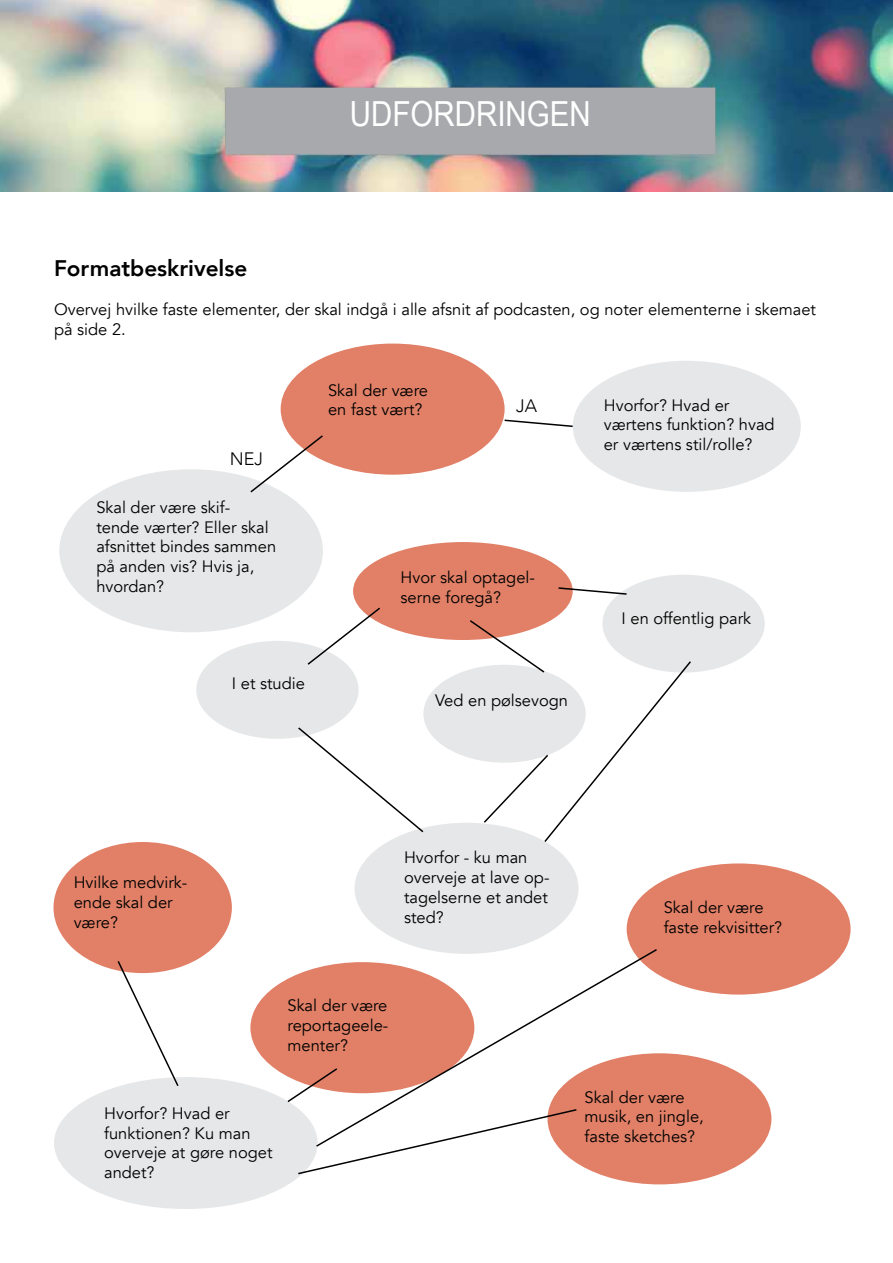
<style>
.page{position:relative;width:893px;height:1263px;background:#fff}
.page>*{position:absolute;margin:0;border:0;box-sizing:border-box;transform-origin:0 0}
.t1{font:34.5px "Arial Narrow";color:#fff;scale:1.04 1}
.t2{font:800 22.5px "Avenir";color:#000}
.t3{font:300 18px "Avenir";color:#000}
.t4{font:16.5px/19.8px "Avenir";color:#000}
</style>
<div class="page">
<div style="left:54px;top:1077px;width:264px;height:132px;background:#e6e7e8;border-radius:50%"></div>
<div style="left:355px;top:823px;width:223px;height:131px;background:#e6e7e8;border-radius:50%"></div>
<div style="left:602px;top:575px;width:163px;height:98px;background:#e6e7e8;border-radius:50%"></div>
<div style="left:423px;top:665px;width:163px;height:98px;background:#e6e7e8;border-radius:50%"></div>
<div style="left:196px;top:641px;width:163px;height:98px;background:#e6e7e8;border-radius:50%"></div>
<div style="left:353px;top:542px;width:220px;height:98px;background:#e18067;border-radius:50%"></div>
<div style="left:59px;top:469px;width:264px;height:163px;background:#e6e7e8;border-radius:50%"></div>
<div style="left:573px;top:361px;width:228px;height:131px;background:#e6e7e8;border-radius:50%"></div>
<div style="left:281px;top:344px;width:224px;height:131px;background:#e18067;border-radius:50%"></div>
<img style="left:0;top:0;width:893px;height:191px">
<div style="left:226px;top:88px;width:488px;height:65px;background:#a7a9ac"></div>
<svg style="left:249px;top:434px;width:76px;height:59px"></svg>
<svg style="left:503px;top:419px;width:71px;height:9px"></svg>
<svg style="left:558px;top:586px;width:69px;height:10px"></svg>
<svg style="left:307px;top:606px;width:75px;height:59px"></svg>
<svg style="left:296px;top:726px;width:129px;height:108px"></svg>
<svg style="left:469px;top:619px;width:223px;height:224px"></svg>
<div style="left:54px;top:842px;width:178px;height:131px;background:#e18067;border-radius:50%"></div>
<div style="left:250px;top:962px;width:224px;height:131px;background:#e18067;border-radius:50%"></div>
<div style="left:627px;top:863px;width:224px;height:131px;background:#e18067;border-radius:50%"></div>
<div style="left:547px;top:1053px;width:224px;height:131px;background:#e18067;border-radius:50%"></div>
<svg style="left:116px;top:961px;width:64px;height:125px"></svg>
<svg style="left:315px;top:947px;width:344px;height:127px"></svg>
<svg style="left:286px;top:1067px;width:292px;height:108px"></svg>
<h1 class="t1" style="left:350px;top:89px;width:233px">UDFORDRINGEN</h1>
<h2 class="t2" style="left:54px;top:250px;width:195px">Formatbeskrivelse</h2>
<p class="t4" style="left:54px;top:300px;width:764px">Overvej hvilke faste elementer, der skal indgå i alle afsnit af podcasten, og noter elementerne i skemaet på side 2.</p>
<p class="t3" style="left:230px;top:448px;width:35px">NEJ</p>
<p class="t4" style="left:96px;top:497px;width:181px">Skal der være skif&shy;tende værter? Eller skal afsnittet bindes sammen på anden vis? Hvis ja, hvordan?</p>
<p class="t4" style="left:328px;top:380px;width:101px">Skal der være en fast vært?</p>
<p class="t3" style="left:516px;top:395px;width:23px">JA</p>
<p class="t4" style="left:401px;top:568px;width:136px">Hvor skal optagel&shy;serne foregå?</p>
<p class="t4" style="left:232px;top:674px;width:75px">I et studie</p>
<p class="t4" style="left:435px;top:691px;width:134px">Ved en pølsevogn</p>
<p class="t4" style="left:604px;top:395px;width:172px">Hvorfor? Hvad er værtens funktion? hvad er værtens stil/rolle?</p>
<p class="t4" style="left:622px;top:609px;width:131px">I en offentlig park</p>
<p class="t4" style="left:74px;top:873px;width:115px">Hvilke medvirk&shy;ende skal der være?</p>
<p class="t4" style="left:404px;top:848px;width:147px">Hvorfor - ku man overveje at lave op&shy;tagelserne et andet sted?</p>
<p class="t4" style="left:288px;top:996px;width:102px;text-align:justify">Skal der være reportageele&shy;menter?</p>
<p class="t4" style="left:104px;top:1103px;width:170px">Hvorfor? Hvad er funktionen? Ku man overveje at gøre noget andet?</p>
<p class="t4" style="left:664px;top:897px;width:120px">Skal der være faste rekvisitter?</p>
<p class="t4" style="left:585px;top:1087px;width:121px">Skal der være musik, en jingle, faste sketches?</p>
</div>
